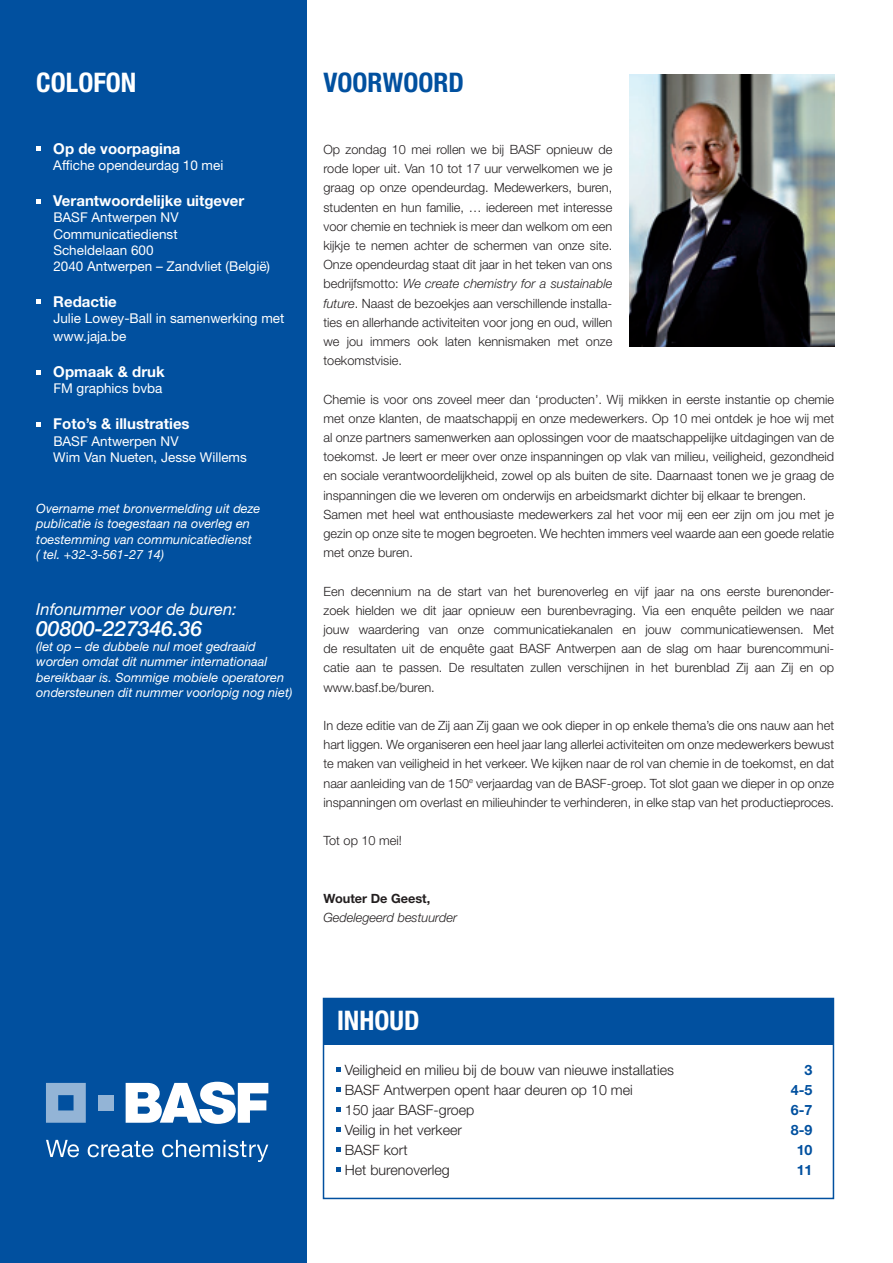
<style>
.page{position:relative;width:893px;height:1263px;background:#fff}
.page>*{position:absolute;margin:0;border:0;box-sizing:border-box;transform-origin:0 0}
.HOOFDTITEL{font:700 condensed 27px "Helvetica Neue LT Std";color:#fff}
.HOOFDTITEL-2{font:700 condensed 27px "Helvetica Neue LT Std";color:#01509f}
.t1{font:italic 500 21px "Helvetica Neue LT Std";color:#fff}
.t2{font:18px "Helvetica Neue LT Std";color:#fff}
.t3{font:italic 16.5px "Helvetica Neue LT Std";color:#fff}
.t4{font:700 15px "Helvetica Neue LT Std";color:#fff}
.inhoud{font:300 14.25px "Helvetica Neue LT Std";color:#231f20}
.inhoud-2{font:700 14.25px "Helvetica Neue LT Std";color:#01509f}
.t5{font:13.5px/18px "Helvetica Neue LT Std";color:#fff}
.Tekst{font:300 12.75px/19.2px "Helvetica Neue LT Std";color:#231f20;text-align:justify}
.t6{font:italic 12.75px/15.3px "Helvetica Neue LT Std";color:#fff}
.Tekst-2{font:italic 300 12.75px "Helvetica Neue LT Std";color:#231f20}
.Tekst-3{font:700 12.75px "Helvetica Neue LT Std";color:#231f20}
.s1{font-style:italic}
</style>
<div class="page">
<div style="left:0;top:0;width:306px;height:1263px;background:#01509f"></div>
<svg style="left:36px;top:147px;width:5px;height:4px"></svg>
<svg style="left:36px;top:199px;width:5px;height:4px"></svg>
<svg style="left:36px;top:300px;width:5px;height:4px"></svg>
<svg style="left:36px;top:370px;width:5px;height:4px"></svg>
<svg style="left:36px;top:422px;width:5px;height:4px"></svg>
<svg style="left:46px;top:1083px;width:40px;height:40px;background:#7ba4cd"></svg>
<div style="left:98px;top:1095px;width:15px;height:15px;background:#93b4d6"></div>
<svg style="left:126px;top:1082px;width:142px;height:42px"></svg>
<svg style="left:46px;top:1140px;width:33px;height:17px"></svg>
<svg style="left:88px;top:1141px;width:65px;height:16px"></svg>
<svg style="left:162px;top:1140px;width:106px;height:22px"></svg>
<div style="left:323px;top:998px;width:510px;height:47px;background:#01509f"></div>
<div style="left:323px;top:998px;width:511px;height:201px;border:2px solid #01509f"></div>
<svg style="left:336px;top:1067px;width:5px;height:4px"></svg>
<svg style="left:336px;top:1087px;width:5px;height:5px"></svg>
<svg style="left:336px;top:1107px;width:5px;height:5px"></svg>
<svg style="left:336px;top:1127px;width:5px;height:5px"></svg>
<svg style="left:336px;top:1147px;width:5px;height:5px"></svg>
<svg style="left:336px;top:1167px;width:5px;height:5px"></svg>
<img style="left:629px;top:75px;width:205px;height:272px">
<p class="HOOFDTITEL" style="left:36px;top:66px;width:102px">COLOFON</p>
<p class="HOOFDTITEL-2" style="left:323px;top:66px;width:142px">VOORWOORD</p>
<p class="t4" style="left:53px;top:139px;width:129px">Op de voorpagina</p>
<p class="t5" style="left:53px;top:156px;width:172px">Affiche opendeurdag 10 mei</p>
<p class="t4" style="left:53px;top:192px;width:193px">Verantwoordelijke uitgever</p>
<p class="t5" style="left:53px;top:208px;width:127px">BASF Antwerpen NV</p>
<p class="t5" style="left:53px;top:225px;width:126px">Communicatiedienst</p>
<p class="t5" style="left:53px;top:241px;width:102px">Scheldelaan 600</p>
<p class="t5" style="left:53px;top:257px;width:218px">2040 Antwerpen – Zandvliet (België)</p>
<p class="t4" style="left:53px;top:292px;width:65px">Redactie</p>
<p class="t5" style="left:53px;top:309px;width:233px">Julie Lowey-Ball in samenwerking met www.jaja.be</p>
<p class="t4" style="left:53px;top:363px;width:113px">Opmaak &amp; druk</p>
<p class="t5" style="left:53px;top:379px;width:111px">FM graphics bvba</p>
<p class="t4" style="left:53px;top:415px;width:138px">Foto’s &amp; illustraties</p>
<p class="t5" style="left:53px;top:432px;width:195px;line-height:16.2px">BASF Antwerpen NV<br>Wim Van Nueten, Jesse Willems</p>
<p class="t6" style="left:36px;top:501px;width:226px">Overname met bronvermelding uit deze publicatie is toegestaan na overleg en toestemming van communicatiedienst<br>( tel. +32-3-561-27 14)</p>
<p class="t3" style="left:36px;top:599px;width:202px">Infonummer voor de buren:</p>
<p class="t1" style="left:36px;top:616px;width:167px">00800-227346.36</p>
<p class="t6" style="left:36px;top:639px;width:257px">(let op – de dubbele nul moet gedraaid worden omdat dit nummer internationaal bereikbaar is. Sommige mobiele operatoren ondersteunen dit nummer voorlopig nog niet)</p>
<p class="t2" style="left:28px;top:612px;width:12px">2</p>
<p class="Tekst" style="left:323px;top:139px;width:290px">Op zondag 10 mei rollen we bij BASF opnieuw de rode loper uit. Van 10 tot 17 uur verwelkomen we je graag op onze opendeurdag. Medewerkers, buren, studenten en hun familie, … iedereen met interesse voor chemie en techniek is meer dan welkom om een kijkje te nemen achter de schermen van onze site.<br>Onze opendeurdag staat dit jaar in het teken van ons bedrijfsmotto: <span class="s1">We create chemistry for a sustainable future</span>. Naast de bezoekjes aan verschillende installa&shy;ties en allerhande activiteiten voor jong en oud, willen we jou immers ook laten kennismaken met onze toekomstvisie.</p>
<p class="Tekst" style="left:323px;top:389px;width:512px">Chemie is voor ons zoveel meer dan ‘producten’. Wij mikken in eerste instantie op chemie met onze klanten, de maatschappij en onze medewerkers. Op 10 mei ontdek je hoe wij met al onze partners samenwerken aan oplossingen voor de maatschappelijke uitdagingen van de toekomst. Je leert er meer over onze inspanningen op vlak van milieu, veiligheid, gezondheid en sociale verantwoordelijkheid, zowel op als buiten de site. Daarnaast tonen we je graag de inspanningen die we leveren om onderwijs en arbeidsmarkt dichter bij elkaar te brengen.</p>
<p class="Tekst" style="left:323px;top:504px;width:512px">Samen met heel wat enthousiaste medewerkers zal het voor mij een eer zijn om jou met je gezin op onze site te mogen begroeten. We hechten immers veel waarde aan een goede relatie met onze buren.</p>
<p class="Tekst" style="left:323px;top:581px;width:512px">Een decennium na de start van het burenoverleg en vijf jaar na ons eerste burenonder&shy;zoek hielden we dit jaar opnieuw een burenbevraging. Via een enquête peilden we naar jouw waardering van onze communicatiekanalen en jouw communicatiewensen. Met de resultaten uit de enquête gaat BASF Antwerpen aan de slag om haar burencommuni&shy;catie aan te passen. De resultaten zullen verschijnen in het burenblad Zij aan Zij en op www.basf.be/buren.</p>
<p class="Tekst" style="left:323px;top:715px;width:512px">In deze editie van de Zij aan Zij gaan we ook dieper in op enkele thema’s die ons nauw aan het hart liggen. We organiseren een heel jaar lang allerlei activiteiten om onze medewerkers bewust te maken van veiligheid in het verkeer. We kijken naar de rol van chemie in de toekomst, en dat naar aanleiding van de 150<sup>e</sup> verjaardag van de BASF-groep. Tot slot gaan we dieper in op onze inspanningen om overlast en milieuhinder te verhinderen, in elke stap van het productieproces.</p>
<p class="Tekst" style="left:323px;top:831px;width:80px">Tot op 10 mei!</p>
<p class="Tekst-3" style="left:323px;top:890px;width:108px">Wouter De Geest,</p>
<p class="Tekst-2" style="left:323px;top:910px;width:135px">Gedelegeerd bestuurder</p>
<p class="HOOFDTITEL" style="left:337px;top:1004px;width:84px">INHOUD</p>
<p class="inhoud" style="left:345px;top:1061px;width:331px">Veiligheid en milieu bij de bouw van nieuwe installaties</p>
<p class="inhoud-2" style="left:805px;top:1061px;width:9px">3</p>
<p class="inhoud" style="left:345px;top:1081px;width:290px">BASF Antwerpen opent haar deuren op 10 mei</p>
<p class="inhoud-2" style="left:791px;top:1081px;width:23px">4-5</p>
<p class="inhoud" style="left:345px;top:1101px;width:131px">150 jaar BASF-groep</p>
<p class="inhoud-2" style="left:791px;top:1101px;width:23px">6-7</p>
<p class="inhoud" style="left:345px;top:1121px;width:119px">Veilig in het verkeer</p>
<p class="inhoud-2" style="left:791px;top:1121px;width:23px">8-9</p>
<p class="inhoud" style="left:345px;top:1141px;width:64px">BASF kort</p>
<p class="inhoud-2" style="left:797px;top:1141px;width:17px">10</p>
<p class="inhoud" style="left:345px;top:1161px;width:107px">Het burenoverleg</p>
<p class="inhoud-2" style="left:797px;top:1161px;width:17px">11</p>
</div>
